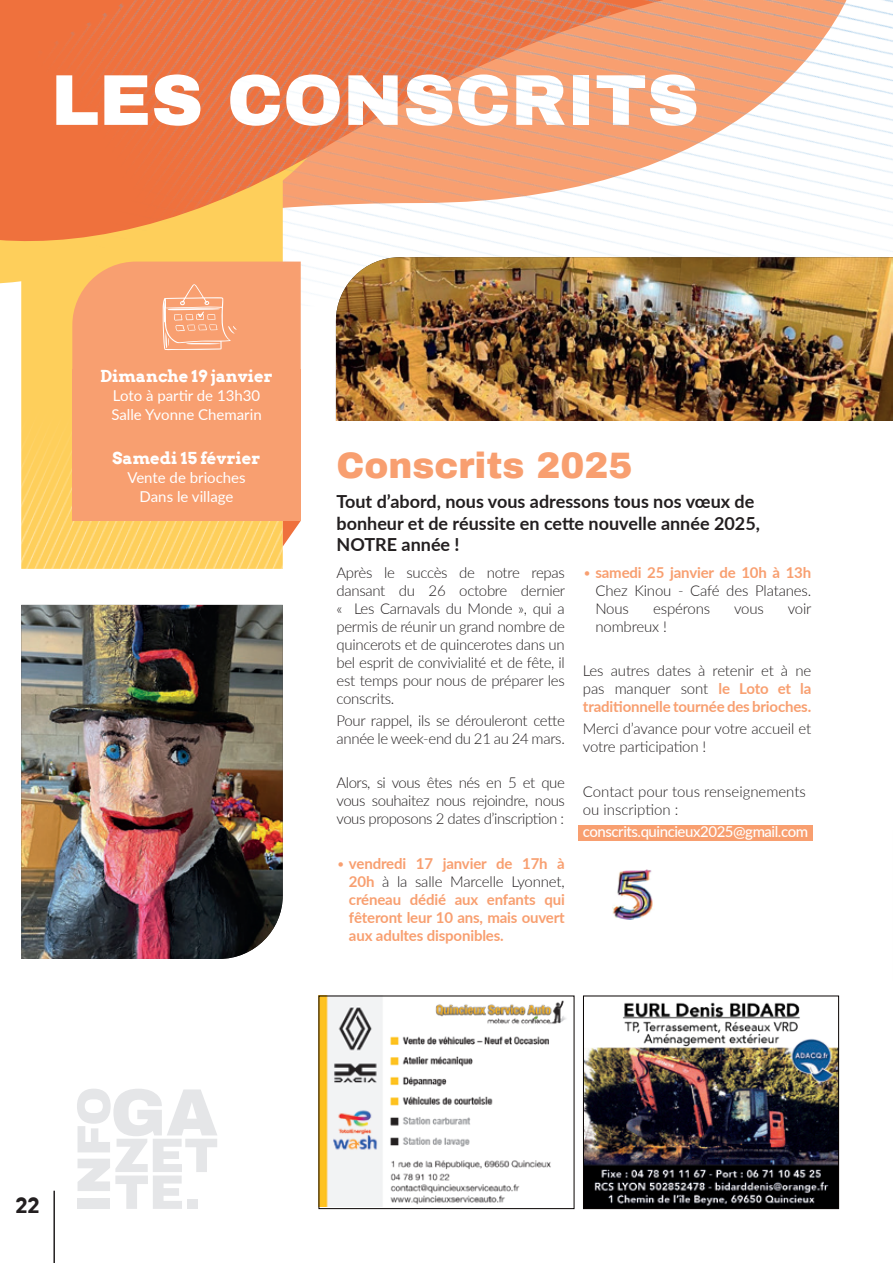
<style>
.page{position:relative;width:893px;height:1263px;background:#fff}
.page>*{position:absolute;margin:0;border:0;box-sizing:border-box;transform-origin:0 0}
.t1{font:900 72px "Archivo";color:#fff}
.t2{font:900 36px "Archivo";color:#f89f70}
.t3{font:700 21px "Arvo";color:#231f20}
.t4{font:700 18px/21.6px "Lato";color:#231f20}
.t5{font:700 16.5px "Arvo";color:#fff}
.t6{font:300 15px/18px "Lato";letter-spacing:-.02em;color:#231f20;text-align:justify}
.t7{font:700 15px/18px "Lato";letter-spacing:-.01em;color:#f89f70;text-align:justify}
.t8{font:15px/19.2px "Lato";color:#fff}
.t9{font:300 15px/18px "Lato";color:#231f20}
.t10{font:500 15px "Lato";letter-spacing:-.03em;color:#fff}
.s1{font-weight:300}
.s2{font-weight:300;color:#231f20}
.s3{color:#f89f70}
.s4{font-weight:700;color:#f89f70}
</style>
<div class="page">
<hr style="left:53px;top:1191px;width:2px;height:72px;background:#231f20">
<svg style="left:77px;top:1089px;width:140px;height:120px"></svg>
<div style="left:187px;top:1199px;width:10px;height:10px;background:#e5e6e8"></div>
<svg style="left:0;top:250px;width:336px;height:112px"></svg>
<div style="left:0;top:0;width:21px;height:250px;background:#ef713d"></div>
<img style="left:21px;top:0;width:872px;height:306px">
<hr style="left:892px;top:448px;width:1px;height:367px;background:#eeeeef">
<hr style="left:892px;top:982px;width:1px;height:281px;background:#fecf5b">
<div style="left:579px;top:825px;width:234px;height:15px;background:#f89f70"></div>
<img style="left:336px;top:257px;width:557px;height:164px">
<svg style="left:21px;top:175px;width:262px;height:12px;background:#ee7942"></svg>
<img style="left:21px;top:187px;width:262px;height:382px">
<svg style="left:283px;top:521px;width:18px;height:25px"></svg>
<div style="left:72px;top:369px;width:229px;height:152px;background:#f89f70"></div>
<svg style="left:72px;top:262px;width:229px;height:107px;background:#f8a373"></svg>
<img style="left:21px;top:605px;width:262px;height:354px">
<img style="left:612px;top:870px;width:41px;height:49px">
<img style="left:321px;top:997px;width:245px;height:209px">
<img style="left:585px;top:1002px;width:252px;height:205px">
<div style="left:583px;top:995px;width:256px;height:214px;border:1px solid #080302"></div>
<h1 class="t1" style="left:51px;top:56px;width:649px">LES CONSCRITS</h1>
<p class="t5" style="left:100px;top:365px;width:174px">Dimanche 19 janvier</p>
<p class="t8" style="left:111px;top:385px;width:152px">Loto à partir de 13h30<br>Salle Yvonne Chemarin</p>
<p class="t5" style="left:113px;top:447px;width:149px">Samedi 15 février</p>
<p class="t8" style="left:127px;top:467px;width:120px;text-align:center">Vente de brioches<br>Dans le village</p>
<h2 class="t2" style="left:336px;top:444px;width:298px">Conscrits 2025</h2>
<p class="t4" style="left:336px;top:490px;width:425px">Tout d’abord, nous vous adressons tous nos vœux de bonheur et de réussite en cette nouvelle année 2025,<br>NOTRE année !</p>
<p class="t6" style="left:336px;top:563px;width:230px">Après le succès de notre repas dansant du 26 octobre dernier « Les Carnavals du Monde », qui a permis de réunir un grand nombre de quincerots et de quincerotes dans un bel esprit de convivialité et de fête, il est temps pour nous de préparer les conscrits.</p>
<p class="t6" style="left:336px;top:711px;width:230px">Pour rappel, ils se dérouleront cette année le week-end du 21 au 24 mars.</p>
<p class="t6" style="left:336px;top:773px;width:230px">Alors, si vous êtes nés en 5 et que vous souhaitez nous rejoindre, nous vous proposons 2 dates d’inscription :</p>
<p class="t7" style="left:349px;top:854px;width:217px;text-indent:-12px"><span class="s1">•</span> vendredi 17 janvier de 17h à 20h <span class="s2">à la salle Marcelle Lyonnet, </span>créneau dédié aux enfants qui fêteront leur 10 ans, mais ouvert aux adultes disponibles.</p>
<p class="t6" style="left:595px;top:563px;width:217px;text-indent:-12px"><span class="s3">•</span> <span class="s4">samedi 25 janvier de 10h à 13h </span>Chez Kinou - Café des Platanes.<br>Nous</p>
<p class="t6" style="left:653px;top:599px;width:59px">espérons</p>
<p class="t6" style="left:734px;top:599px;width:31px">vous</p>
<p class="t6" style="left:788px;top:599px;width:25px">voir</p>
<p class="t6" style="left:595px;top:617px;width:73px">nombreux !</p>
<p class="t7" style="left:583px;top:661px;width:230px"><span class="s2">Les autres dates à retenir et à ne pas manquer sont</span> le Loto et la traditionnelle tournée des brioches.</p>
<p class="t6" style="left:583px;top:719px;width:230px">Merci d’avance pour votre accueil et votre participation !</p>
<p class="t9" style="left:583px;top:782px;width:225px">Contact pour tous renseignements ou inscription :</p>
<p class="t10" style="left:583px;top:821px;width:227px">conscrits.quincieux2025@gmail.com</p>
<h3 class="t3" style="left:15px;top:1192px;width:26px">22</h3>
</div>
